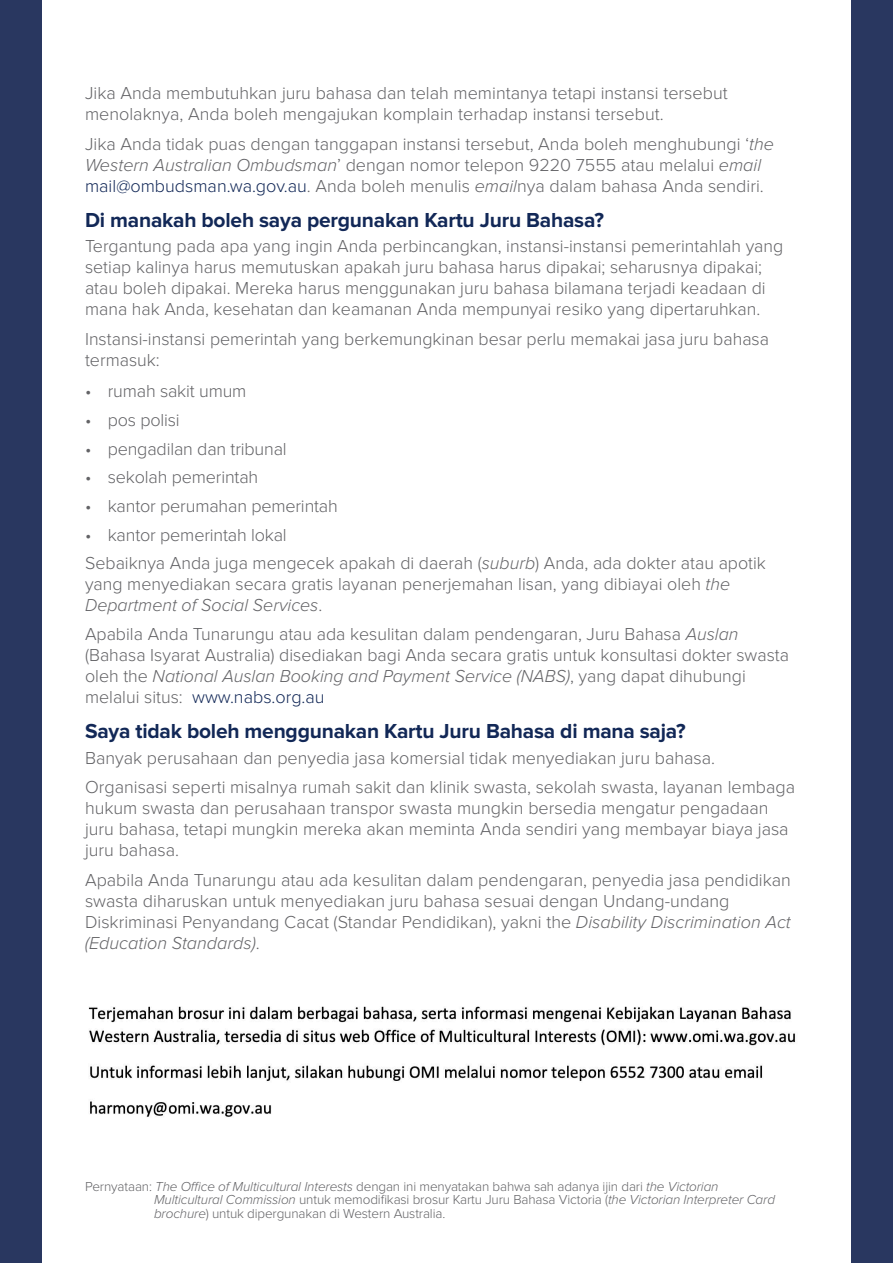
<style>
.page{position:relative;width:893px;height:1263px;background:#fff}
.page>*{position:absolute;margin:0;border:0;box-sizing:border-box;transform-origin:0 0}
.Section_Heading_1{font:700 21px "Proxima Nova";letter-spacing:-.01em;color:#122857}
.Body_Copy_-_Light_co{font:300 18px/21px "Proxima Nova";color:#636366}
.Page_Footnote{font:300 13.5px/13.5px "Proxima Nova";letter-spacing:-.01em;color:#636366}
.s1{font-style:italic}
.s2{color:#122857}
</style>
<div class="page">
<div style="left:0;top:0;width:42px;height:1263px;background:#293760"></div>
<div style="left:851px;top:0;width:42px;height:1263px;background:#293760"></div>
<img style="left:88px;top:1006px;width:707px;height:111px">
<p class="Body_Copy_-_Light_co" style="left:85px;top:83px;width:644px">Jika Anda membutuhkan juru bahasa dan telah memintanya tetapi instansi tersebut menolaknya, Anda boleh mengajukan komplain terhadap instansi tersebut.</p>
<p class="Body_Copy_-_Light_co" style="left:85px;top:133px;width:691px">Jika Anda tidak puas dengan tanggapan instansi tersebut, Anda boleh menghubungi ‘<span class="s1">the<br>Western Australian Ombudsman</span>’ dengan nomor telepon 9220 7555 atau melalui <span class="s1">email </span><span class="s2">mail@ombudsman.wa.gov.au</span>. Anda boleh menulis <span class="s1">email</span>nya dalam bahasa Anda sendiri.</p>
<p class="Section_Heading_1" style="left:85px;top:208px;width:520px">Di manakah boleh saya pergunakan Kartu Juru Bahasa?</p>
<p class="Body_Copy_-_Light_co" style="left:85px;top:236px;width:700px">Tergantung pada apa yang ingin Anda perbincangkan, instansi-instansi pemerintahlah yang setiap kalinya harus memutuskan apakah juru bahasa harus dipakai; seharusnya dipakai; atau boleh dipakai. Mereka harus menggunakan juru bahasa bilamana terjadi keadaan di mana hak Anda, kesehatan dan keamanan Anda mempunyai resiko yang dipertaruhkan.</p>
<p class="Body_Copy_-_Light_co" style="left:85px;top:329px;width:685px">Instansi-instansi pemerintah yang berkemungkinan besar perlu memakai jasa juru bahasa termasuk:</p>
<p class="Body_Copy_-_Light_co" style="left:85px;top:381px;width:163px">• rumah sakit umum</p>
<p class="Body_Copy_-_Light_co" style="left:85px;top:409px;width:96px">• pos polisi</p>
<p class="Body_Copy_-_Light_co" style="left:85px;top:438px;width:203px">• pengadilan dan tribunal</p>
<p class="Body_Copy_-_Light_co" style="left:85px;top:467px;width:175px">• sekolah pemerintah</p>
<p class="Body_Copy_-_Light_co" style="left:85px;top:496px;width:254px">• kantor perumahan pemerintah</p>
<p class="Body_Copy_-_Light_co" style="left:85px;top:525px;width:203px">• kantor pemerintah lokal</p>
<p class="Body_Copy_-_Light_co" style="left:85px;top:552px;width:682px">Sebaiknya Anda juga mengecek apakah di daerah (<span class="s1">suburb</span>) Anda, ada dokter atau apotik yang menyediakan secara gratis layanan penerjemahan lisan, yang dibiayai oleh <span class="s1">the<br>Department of Social Services</span>.</p>
<p class="Body_Copy_-_Light_co" style="left:85px;top:624px;width:705px">Apabila Anda Tunarungu atau ada kesulitan dalam pendengaran, Juru Bahasa <span class="s1">Auslan </span>(Bahasa Isyarat Australia) disediakan bagi Anda secara gratis untuk konsultasi dokter swasta oleh the <span class="s1">National Auslan Booking and Payment Service (NABS)</span>, yang dapat dihubungi melalui situs: <span class="s2">www.nabs.org.au</span></p>
<p class="Section_Heading_1" style="left:85px;top:719px;width:602px">Saya tidak boleh menggunakan Kartu Juru Bahasa di mana saja?</p>
<p class="Body_Copy_-_Light_co" style="left:85px;top:747px;width:632px">Banyak perusahaan dan penyedia jasa komersial tidak menyediakan juru bahasa.</p>
<p class="Body_Copy_-_Light_co" style="left:85px;top:777px;width:712px">Organisasi seperti misalnya rumah sakit dan klinik swasta, sekolah swasta, layanan lembaga hukum swasta dan perusahaan transpor swasta mungkin bersedia mengatur pengadaan juru bahasa, tetapi mungkin mereka akan meminta Anda sendiri yang membayar biaya jasa juru bahasa.</p>
<p class="Body_Copy_-_Light_co" style="left:85px;top:869px;width:707px">Apabila Anda Tunarungu atau ada kesulitan dalam pendengaran, penyedia jasa pendidikan swasta diharuskan untuk menyediakan juru bahasa sesuai dengan Undang-undang Diskriminasi Penyandang Cacat (Standar Pendidikan), yakni the <span class="s1">Disability Discrimination Act (Education Standards)</span>.</p>
<p class="Page_Footnote" style="left:154px;top:1180px;width:622px;text-indent:-69px">Pernyataan: <span class="s1">The Office of Multicultural Interests</span> dengan ini menyatakan bahwa sah adanya ijin dari <span class="s1">the Victorian<br>Multicultural Commission</span> untuk memodifikasi brosur Kartu Juru Bahasa Victoria (<span class="s1">the Victorian Interpreter Card brochure</span>) untuk dipergunakan di Western Australia.</p>
</div>
